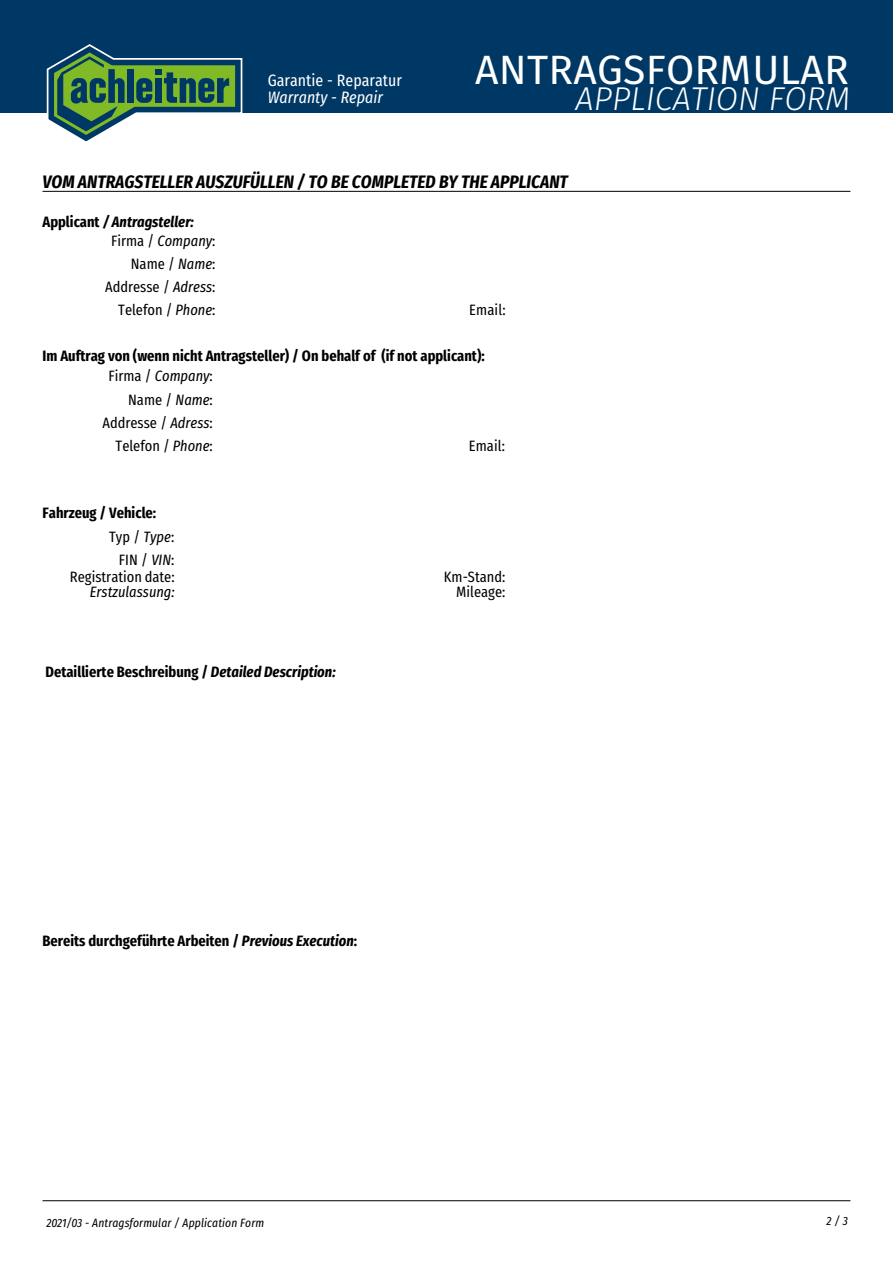
<style>
.page{position:relative;width:893px;height:1263px;background:#fff}
.page>*{position:absolute;margin:0;border:0;box-sizing:border-box;transform-origin:0 0}
.t1{font:40.95px "Fira Sans";letter-spacing:.005em;color:#fff}
.t2{font:italic 300 33px "Fira Sans";color:#fff}
.t3{font:italic 700 18px "Fira Sans Condensed";color:#000}
.t4{font:16.5px "Fira Sans Condensed";color:#fff}
.t5{font:italic 16.5px "Fira Sans Condensed";color:#fff}
.t6{font:700 15px "Fira Sans Condensed";color:#000}
.t7{font:15px/23.2px "Fira Sans Condensed";color:#000;text-align:right}
.t8{font:italic 700 15px "Fira Sans Condensed";color:#000}
.t9{font:italic 15px "Fira Sans Condensed";color:#000}
.t10{font:italic 12px "Fira Sans Condensed";letter-spacing:.01em;color:#000}
.s1{font-style:normal}
.s2{font-style:italic}
</style>
<div class="page">
<div style="left:0;top:0;width:893px;height:113px;background:#003865"></div>
<svg style="left:47px;top:44px;width:195px;height:98px"></svg>
<hr style="left:43px;top:191px;width:807px;height:1px;background:#000">
<hr style="left:43px;top:1200px;width:807px;height:1px;background:#000">
<p class="t4" style="left:268px;top:65px;width:136px">Garantie - Reparatur</p>
<p class="t5" style="left:268px;top:86px;width:117px">Warranty - Repair</p>
<h1 class="t1" style="left:475px;top:38px;width:375px">ANTRAGSFORMULAR</h1>
<h2 class="t2" style="left:576px;top:75px;width:277px">APPLICATION FORM</h2>
<p class="t3" style="left:43px;top:169px;width:527px">VOM ANTRAGSTELLER AUSZUFÜLLEN / TO BE COMPLETED BY THE APPLICANT</p>
<p class="t8" style="left:43px;top:211px;width:153px"><span class="s1">Applicant</span> / Antragsteller:</p>
<p class="t7" style="left:105px;top:227px;width:112px">Firma / <span class="s2">Company</span>:<br>Name / <span class="s2">Name</span>:<br>Addresse / <span class="s2">Adress</span>:<br>Telefon / <span class="s2">Phone</span>:</p>
<p class="t7" style="left:469px;top:296px;width:38px">Email:</p>
<p class="t6" style="left:43px;top:342px;width:444px">Im Auftrag von (wenn nicht Antragsteller) / On behalf of (if not applicant):</p>
<p class="t7" style="left:102px;top:363px;width:112px">Firma / <span class="s2">Company</span>:<br>Name / <span class="s2">Name</span>:<br>Addresse / <span class="s2">Adress</span>:<br>Telefon / <span class="s2">Phone</span>:</p>
<p class="t6" style="left:43px;top:499px;width:115px">Fahrzeug / Vehicle:</p>
<p class="t7" style="left:109px;top:524px;width:67px">Typ / <span class="s2">Type</span>:<br>FIN / <span class="s2">VIN</span>:</p>
<p class="t7" style="left:70px;top:564px;width:106px">Registration date:</p>
<p class="t9" style="left:90px;top:581px;width:86px">Erstzulassung:</p>
<p class="t6" style="left:46px;top:658px;width:292px">Detaillierte Beschreibung / <span class="s2">Detailed Description:</span></p>
<p class="t7" style="left:469px;top:433px;width:38px">Email:</p>
<p class="t7" style="left:444px;top:568px;width:63px;line-height:15px">Km-Stand:<br>Mileage:</p>
<p class="t6" style="left:43px;top:927px;width:316px">Bereits durchgeführte Arbeiten / <span class="s2">Previous Execution</span>:</p>
<p class="t10" style="left:47px;top:1214px;width:219px">2021/03 - Antragsformular / Application Form</p>
<p class="t10" style="left:826px;top:1212px;width:23px">2 / 3</p>
</div>
